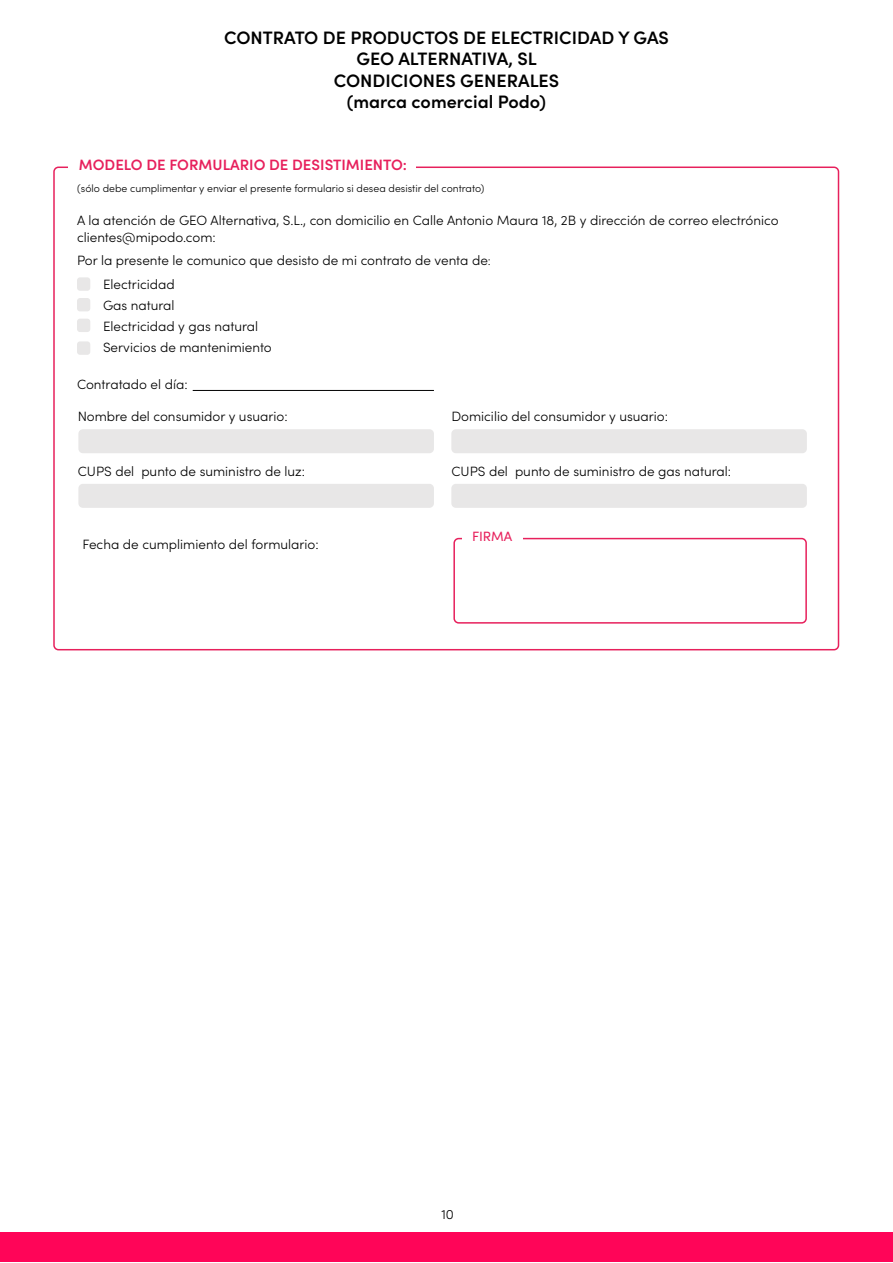
<style>
.page{position:relative;width:893px;height:1263px;background:#fff}
.page>*{position:absolute;margin:0;border:0;box-sizing:border-box;transform-origin:0 0}
.t1{font:600 18px/21.6px "Sofia Pro";color:#000;text-align:center}
.t2{font:600 15px "Sofia Pro";color:#e7205c}
.t3{font:300 13.5px/21px "Sofia Pro";color:#000}
.t4{font:13.5px "Sofia Pro";color:#e7205c}
.t5{font:300 10.5px "Sofia Pro";color:#000}
.s1{font-size:12px}
</style>
<div class="page">
<div style="left:0;top:1232px;width:893px;height:30px;background:#ff0558"></div>
<div style="left:78px;top:429px;width:356px;height:24px;background:#e8e7e7;border-radius:4px"></div>
<div style="left:78px;top:484px;width:356px;height:24px;background:#e8e7e7;border-radius:4px"></div>
<div style="left:451px;top:484px;width:356px;height:24px;background:#e8e7e7;border-radius:4px"></div>
<div style="left:451px;top:429px;width:356px;height:24px;background:#e8e7e7;border-radius:4px"></div>
<div style="left:77px;top:277px;width:13px;height:14px;background:#e8e7e7;border-radius:3px"></div>
<div style="left:77px;top:298px;width:13px;height:13px;background:#e8e7e7;border-radius:3px"></div>
<div style="left:77px;top:319px;width:13px;height:13px;background:#e8e7e7;border-radius:3px"></div>
<div style="left:453px;top:538px;width:354px;height:86px;border:2px solid #e7205c;border-radius:4px"></div>
<div style="left:462px;top:524px;width:60px;height:29px;background:#fff"></div>
<hr style="left:193px;top:390px;width:241px;height:1px;background:#000">
<div style="left:77px;top:341px;width:13px;height:14px;background:#e8e7e7;border-radius:3px"></div>
<h1 class="t1" style="left:224px;top:25px;width:446px">CONTRATO DE PRODUCTOS DE ELECTRICIDAD Y GAS<br>GEO ALTERNATIVA, SL<br>CONDICIONES GENERALES<br>(marca comercial Podo)</h1>
<p class="t2" style="left:79px;top:154px;width:330px">MODELO DE FORMULARIO DE DESISTIMIENTO:</p>
<p class="t5" style="left:77px;top:181px;width:409px">(sólo debe cumplimentar y enviar el presente formulario si desea desistir del contrato)</p>
<p class="t3" style="left:77px;top:212px;width:703px;line-height:16.2px">A la atención de GEO Alternativa, S.L., con domicilio en Calle Antonio Maura 18, 2B y dirección de correo electrónico clientes@mipodo.com:</p>
<p class="t3" style="left:103px;top:248px;width:389px;line-height:23.5px;text-indent:-26px">Por la presente le comunico que desisto de mi contrato de venta de<span class="s1">:<br></span>Electricidad</p>
<p class="t3" style="left:103px;top:294px;width:170px">Gas natural<br>Electricidad y gas natural<br>Servicios de mantenimiento</p>
<p class="t3" style="left:77px;top:373px;width:112px">Contratado el día:</p>
<p class="t3" style="left:78px;top:405px;width:211px">Nombre del consumidor y usuario:</p>
<p class="t3" style="left:451px;top:405px;width:218px">Domicilio del consumidor y usuario:</p>
<p class="t3" style="left:78px;top:460px;width:229px">CUPS del punto de suministro de luz:</p>
<p class="t3" style="left:83px;top:533px;width:238px">Fecha de cumplimiento del formulario:</p>
<p class="t3" style="left:451px;top:460px;width:281px">CUPS del punto de suministro de gas natural:</p>
<p class="t4" style="left:472px;top:527px;width:42px">FIRMA</p>
<p class="t3" style="left:441px;top:1203px;width:14px">10</p>
</div>
